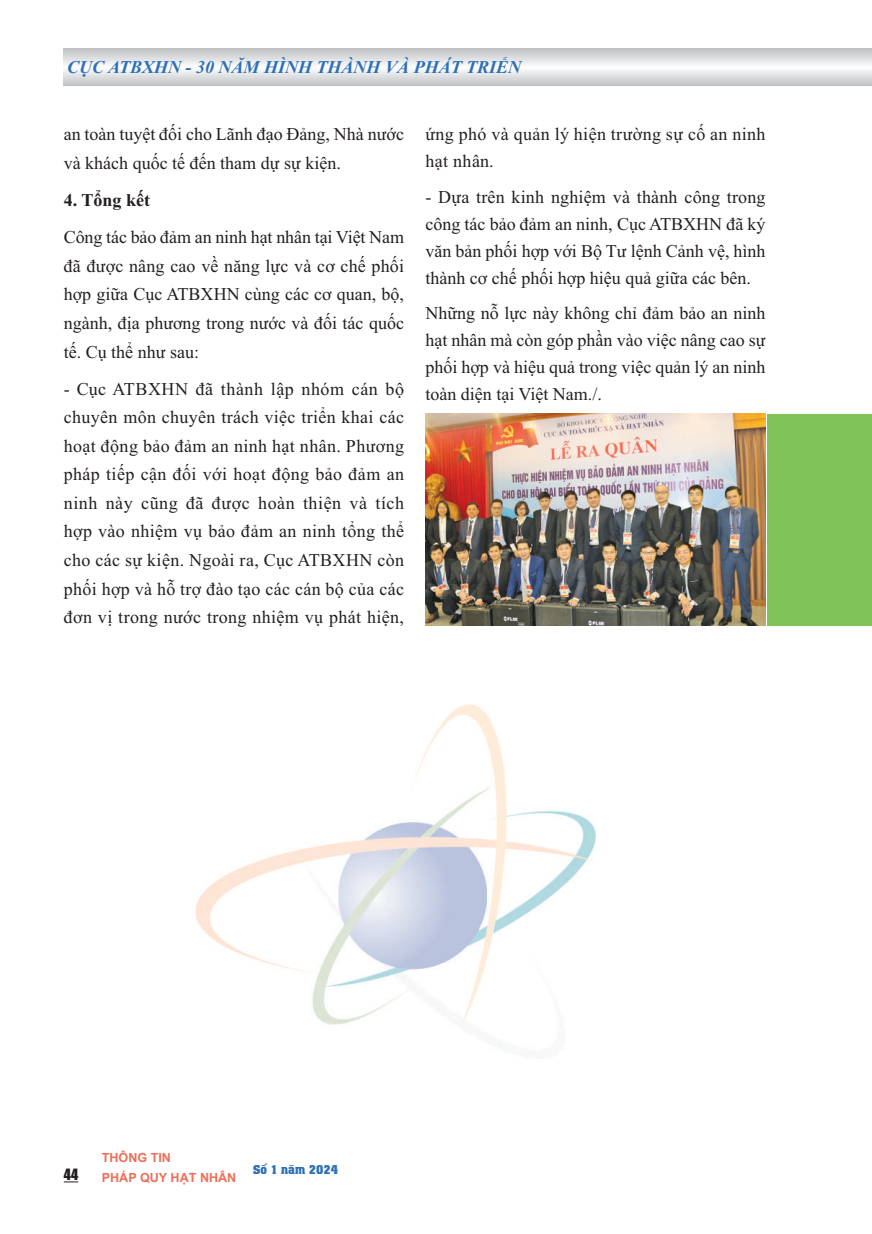
<style>
.page{position:relative;width:872px;height:1234px;background:#fff}
.page>*{position:absolute;margin:0;border:0;box-sizing:border-box;transform-origin:0 0}
.t1{font:18px/28.5px "Times New Roman";color:#231f20;text-align:justify}
.t2{font:18px/27px "Times New Roman";letter-spacing:.02em;color:#231f20}
.t3{font:italic 700 18px "Times New Roman";color:#2e70b8}
.t4{font:700 18px "Times New Roman";color:#231f20}
.t5{font:14.4px "UTM Impact";color:#231f20}
.t6{font:700 12.6px/19.5px "Arial";color:#f06d58}
.t7{font:12.6px "UTM Colossalis";color:#2e70b8}
</style>
<div class="page">
<svg style="left:64px;top:1181px;width:14px;height:1px"></svg>
<svg style="left:64px;top:49px;width:808px;height:36px"></svg>
<img style="left:425px;top:413px;width:340px;height:212px">
<div style="left:767px;top:414px;width:105px;height:211px;background:#80c457"></div>
<img style="left:196px;top:704px;width:399px;height:353px">
<p class="t3" style="left:67px;top:56px;width:455px">CỤC ATBXHN - 30 NĂM HÌNH THÀNH VÀ PHÁT TRIỂN</p>
<p class="t1" style="left:64px;top:119px;width:342px;line-height:29px">an toàn tuyệt đối cho Lãnh đạo Đảng, Nhà nước và khách quốc tế đến tham dự sự kiện.</p>
<p class="t4" style="left:64px;top:189px;width:88px">4. Tổng kết</p>
<p class="t1" style="left:64px;top:223px;width:342px">Công tác bảo đảm an ninh hạt nhân tại Việt Nam đã được nâng cao về năng lực và cơ chế phối hợp giữa Cục ATBXHN cùng các cơ quan, bộ, ngành, địa phương trong nước và đối tác quốc tế. Cụ thể như sau:</p>
<p class="t1" style="left:64px;top:374px;width:342px">- Cục ATBXHN đã thành lập nhóm cán bộ chuyên môn chuyên trách việc triển khai các hoạt động bảo đảm an ninh hạt nhân. Phương pháp tiếp cận đối với hoạt động bảo đảm an ninh này cũng đã được hoàn thiện và tích hợp vào nhiệm vụ bảo đảm an ninh tổng thể cho các sự kiện. Ngoài ra, Cục ATBXHN còn phối hợp và hỗ trợ đào tạo các cán bộ của các đơn vị trong nước trong nhiệm vụ phát hiện,</p>
<p class="t2" style="left:425px;top:120px;width:342px">ứng phó và quản lý hiện trường sự cố an ninh hạt nhân.</p>
<p class="t1" style="left:425px;top:183px;width:342px;line-height:27px">- Dựa trên kinh nghiệm và thành công trong công tác bảo đảm an ninh, Cục ATBXHN đã ký văn bản phối hợp với Bộ Tư lệnh Cảnh vệ, hình thành cơ chế phối hợp hiệu quả giữa các bên.</p>
<p class="t1" style="left:425px;top:299px;width:342px;line-height:27px">Những nỗ lực này không chỉ đảm bảo an ninh hạt nhân mà còn góp phần vào việc nâng cao sự phối hợp và hiệu quả trong việc quản lý an ninh toàn diện tại Việt Nam./.</p>
<p class="t5" style="left:64px;top:1166px;width:16px">44</p>
<p class="t6" style="left:102px;top:1147px;width:136px">THÔNG TIN<br>PHÁP QUY HẠT NHÂN</p>
<p class="t7" style="left:253px;top:1161px;width:86px">Số 1 năm 2024</p>
</div>
